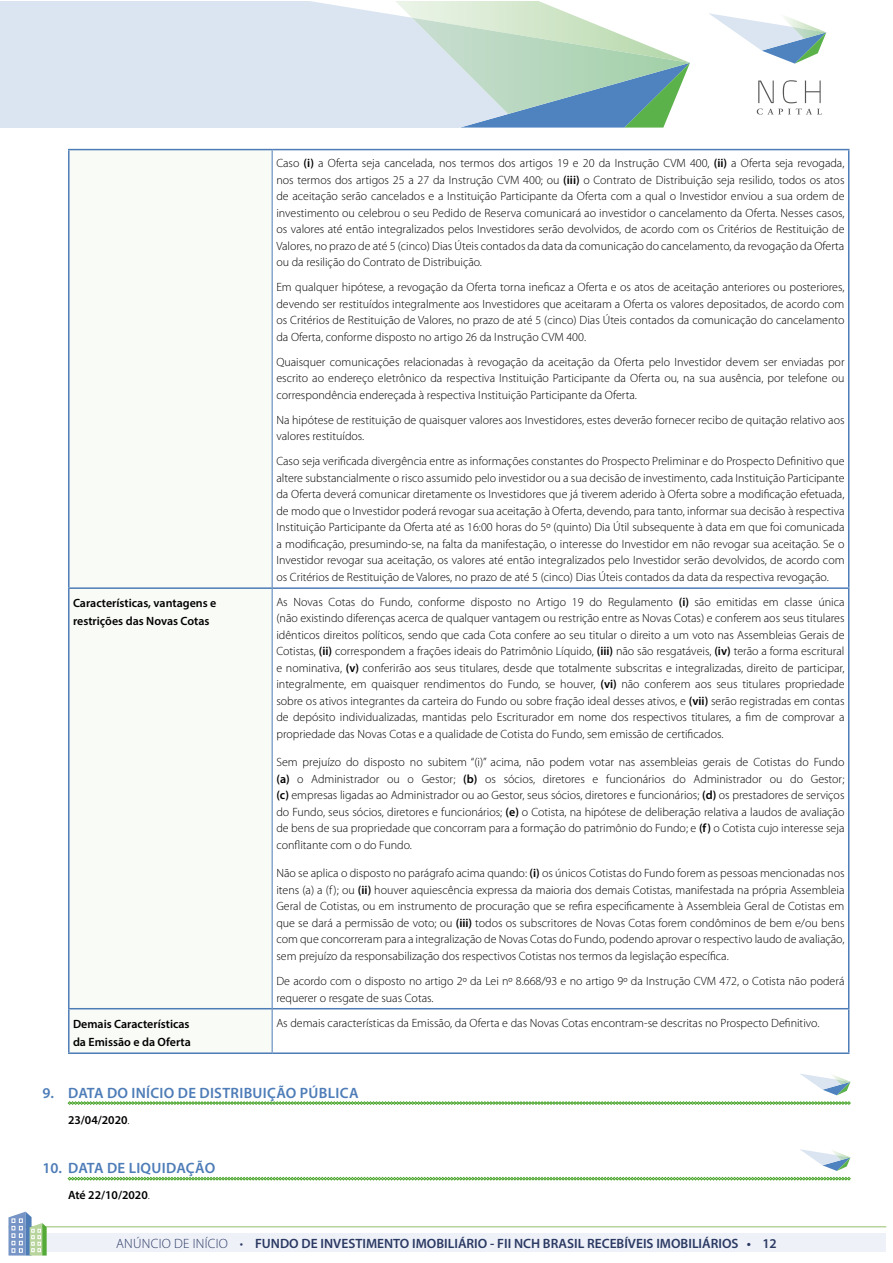
<style>
.page{position:relative;width:893px;height:1263px;background:#fff}
.page>*{position:absolute;margin:0;border:0;box-sizing:border-box;transform-origin:0 0}
.t1{font:600 15px "Myriad Pro";letter-spacing:.02em;color:#4d7cb7}
.t2{font:600 13.5px "Myriad Pro";color:#2b3a63}
.t3{font:300 12px/16.5px "Myriad Pro";color:#000;text-align:justify}
.t4{font:600 12px/18px "Myriad Pro";color:#000}
.s1{font-weight:600}
.s2{font-weight:300}
</style>
<div class="page">
<hr style="left:9px;top:1226px;width:877px;height:1px;background:#b7d49c">
<div style="left:31px;top:1233px;width:855px;height:19px;background:#eff1f9"></div>
<svg style="left:9px;top:1211px;width:38px;height:44px"></svg>
<svg style="left:757px;top:80px;width:65px;height:35px"></svg>
<svg style="left:709px;top:13px;width:117px;height:51px"></svg>
<div style="left:0;top:1px;width:394px;height:127px;background:#dbe5f1"></div>
<svg style="left:394px;top:1px;width:296px;height:127px"></svg>
<svg style="left:68px;top:1101px;width:783px;height:4px;background:#94ca83"></svg>
<svg style="left:68px;top:1177px;width:783px;height:3px;background:#80bf6a"></svg>
<div style="left:70px;top:150px;width:202px;height:902px;background:#f9fbf6"></div>
<hr style="left:68px;top:149px;width:204px;height:1px;background:#4d7cb7">
<hr style="left:68px;top:150px;width:2px;height:437px;background:#4d7cb7">
<hr style="left:272px;top:149px;width:577px;height:1px;background:#4d7cb7">
<hr style="left:848px;top:150px;width:1px;height:437px;background:#4d7cb7">
<hr style="left:68px;top:587px;width:204px;height:2px;background:#4d7cb7">
<hr style="left:68px;top:589px;width:2px;height:419px;background:#4d7cb7">
<hr style="left:273px;top:587px;width:576px;height:2px;background:#4d7cb7">
<hr style="left:848px;top:589px;width:1px;height:419px;background:#4d7cb7">
<hr style="left:68px;top:1008px;width:204px;height:1px;background:#4d7cb7">
<hr style="left:68px;top:1009px;width:2px;height:43px;background:#4d7cb7">
<hr style="left:273px;top:1008px;width:576px;height:1px;background:#4d7cb7">
<hr style="left:848px;top:1009px;width:1px;height:43px;background:#4d7cb7">
<hr style="left:68px;top:1052px;width:204px;height:2px;background:#4d7cb7">
<hr style="left:272px;top:1052px;width:577px;height:2px;background:#4d7cb7">
<hr style="left:272px;top:150px;width:1px;height:438px;background:#4d7cb7">
<hr style="left:272px;top:588px;width:1px;height:421px;background:#4d7cb7">
<hr style="left:272px;top:1009px;width:1px;height:43px;background:#4d7cb7">
<svg style="left:800px;top:1074px;width:50px;height:21px"></svg>
<svg style="left:800px;top:1149px;width:50px;height:22px"></svg>
<p class="t3" style="left:276px;top:155px;width:570px">Caso <span class="s1">(i)</span> a Oferta seja cancelada, nos termos dos artigos 19 e 20 da Instrução CVM 400, <span class="s1">(ii)</span> a Oferta seja revogada, nos termos dos artigos 25 a 27 da Instrução CVM 400; ou <span class="s1">(iii)</span> o Contrato de Distribuição seja resilido, todos os atos de aceitação serão cancelados e a Instituição Participante da Oferta com a qual o Investidor enviou a sua ordem de investimento ou celebrou o seu Pedido de Reserva comunicará ao investidor o cancelamento da Oferta. Nesses casos, os valores até então integralizados pelos Investidores serão devolvidos, de acordo com os Critérios de Restituição de Valores, no prazo de até 5 (cinco) Dias Úteis contados da data da comunicação do cancelamento, da revogação da Oferta ou da resilição do Contrato de Distribuição.</p>
<p class="t3" style="left:276px;top:279px;width:570px">Em qualquer hipótese, a revogação da Oferta torna ineficaz a Oferta e os atos de aceitação anteriores ou posteriores, devendo ser restituídos integralmente aos Investidores que aceitaram a Oferta os valores depositados, de acordo com os Critérios de Restituição de Valores, no prazo de até 5 (cinco) Dias Úteis contados da comunicação do cancelamento da Oferta, conforme disposto no artigo 26 da Instrução CVM 400.</p>
<p class="t3" style="left:276px;top:354px;width:570px">Quaisquer comunicações relacionadas à revogação da aceitação da Oferta pelo Investidor devem ser enviadas por escrito ao endereço eletrônico da respectiva Instituição Participante da Oferta ou, na sua ausência, por telefone ou correspondência endereçada à respectiva Instituição Participante da Oferta.</p>
<p class="t3" style="left:276px;top:412px;width:570px">Na hipótese de restituição de quaisquer valores aos Investidores, estes deverão fornecer recibo de quitação relativo aos valores restituídos.</p>
<p class="t3" style="left:276px;top:453px;width:570px">Caso seja verificada divergência entre as informações constantes do Prospecto Preliminar e do Prospecto Definitivo que altere substancialmente o risco assumido pelo investidor ou a sua decisão de investimento, cada Instituição Participante da Oferta deverá comunicar diretamente os Investidores que já tiverem aderido à Oferta sobre a modificação efetuada, de modo que o Investidor poderá revogar sua aceitação à Oferta, devendo, para tanto, informar sua decisão à respectiva Instituição Participante da Oferta até as 16:00 horas do 5º (quinto) Dia Útil subsequente à data em que foi comunicada a modificação, presumindo-se, na falta da manifestação, o interesse do Investidor em não revogar sua aceitação. Se o Investidor revogar sua aceitação, os valores até então integralizados pelo Investidor serão devolvidos, de acordo com os Critérios de Restituição de Valores, no prazo de até 5 (cinco) Dias Úteis contados da data da respectiva revogação.</p>
<p class="t4" style="left:73px;top:594px;width:145px">Características, vantagens e restrições das Novas Cotas</p>
<p class="t3" style="left:276px;top:594px;width:570px">As Novas Cotas do Fundo, conforme disposto no Artigo 19 do Regulamento <span class="s1">(i)</span> são emitidas em classe única (não existindo diferenças acerca de qualquer vantagem ou restrição entre as Novas Cotas) e conferem aos seus titulares idênticos direitos políticos, sendo que cada Cota confere ao seu titular o direito a um voto nas Assembleias Gerais de Cotistas, <span class="s1">(ii)</span> correspondem a frações ideais do Patrimônio Líquido, <span class="s1">(iii)</span> não são resgatáveis, <span class="s1">(iv)</span> terão a forma escritural e nominativa, <span class="s1">(v)</span> conferirão aos seus titulares, desde que totalmente subscritas e integralizadas, direito de participar, integralmente, em quaisquer rendimentos do Fundo, se houver, <span class="s1">(vi)</span> não conferem aos seus titulares propriedade sobre os ativos integrantes da carteira do Fundo ou sobre fração ideal desses ativos, e <span class="s1">(vii)</span> serão registradas em contas de depósito individualizadas, mantidas pelo Escriturador em nome dos respectivos titulares, a fim de comprovar a propriedade das Novas Cotas e a qualidade de Cotista do Fundo, sem emissão de certificados.</p>
<p class="t3" style="left:276px;top:754px;width:570px">Sem prejuízo do disposto no subitem “(i)” acima, não podem votar nas assembleias gerais de Cotistas do Fundo <span class="s1">(a)</span> o Administrador ou o Gestor; <span class="s1">(b)</span> os sócios, diretores e funcionários do Administrador ou do Gestor; <span class="s1">(c)</span> empresas ligadas ao Administrador ou ao Gestor, seus sócios, diretores e funcionários; <span class="s1">(d)</span> os prestadores de serviços do Fundo, seus sócios, diretores e funcionários; <span class="s1">(e)</span> o Cotista, na hipótese de deliberação relativa a laudos de avaliação de bens de sua propriedade que concorram para a formação do patrimônio do Fundo; e <span class="s1">(f)</span> o Cotista cujo interesse seja conflitante com o do Fundo.</p>
<p class="t3" style="left:276px;top:865px;width:570px">Não se aplica o disposto no parágrafo acima quando: <span class="s1">(i)</span> os únicos Cotistas do Fundo forem as pessoas mencionadas nos itens (a) a (f ); ou <span class="s1">(ii)</span> houver aquiescência expressa da maioria dos demais Cotistas, manifestada na própria Assembleia Geral de Cotistas, ou em instrumento de procuração que se refira especificamente à Assembleia Geral de Cotistas em que se dará a permissão de voto; ou <span class="s1">(iii)</span> todos os subscritores de Novas Cotas forem condôminos de bem e/ou bens com que concorreram para a integralização de Novas Cotas do Fundo, podendo aprovar o respectivo laudo de avaliação, sem prejuízo da responsabilização dos respectivos Cotistas nos termos da legislação específica.</p>
<p class="t3" style="left:276px;top:973px;width:570px">De acordo com o disposto no artigo 2º da Lei nº 8.668/93 e no artigo 9º da Instrução CVM 472, o Cotista não poderá requerer o resgate de suas Cotas.</p>
<p class="t4" style="left:73px;top:1015px;width:119px">Demais Características da Emissão e da Oferta</p>
<p class="t3" style="left:276px;top:1014px;width:545px">As demais características da Emissão, da Oferta e das Novas Cotas encontram-se descritas no Prospecto Definitivo.</p>
<p class="t1" style="left:43px;top:1083px;width:318px">9. DATA DO INÍCIO DE DISTRIBUIÇÃO PÚBLICA</p>
<p class="t4" style="left:68px;top:1110px;width:63px">23/04/2020<span class="s2">.</span></p>
<p class="t1" style="left:43px;top:1159px;width:174px">10. DATA DE LIQUIDAÇÃO</p>
<p class="t4" style="left:68px;top:1186px;width:83px">Até 22/10/2020<span class="s2">.</span></p>
<p class="t2" style="left:116px;top:1235px;width:662px"><span class="s2">ANÚNCIO DE INÍCIO •</span> FUNDO DE INVESTIMENTO IMOBILIÁRIO - FII NCH BRASIL RECEBÍVEIS IMOBILIÁRIOS • 12</p>
</div>
